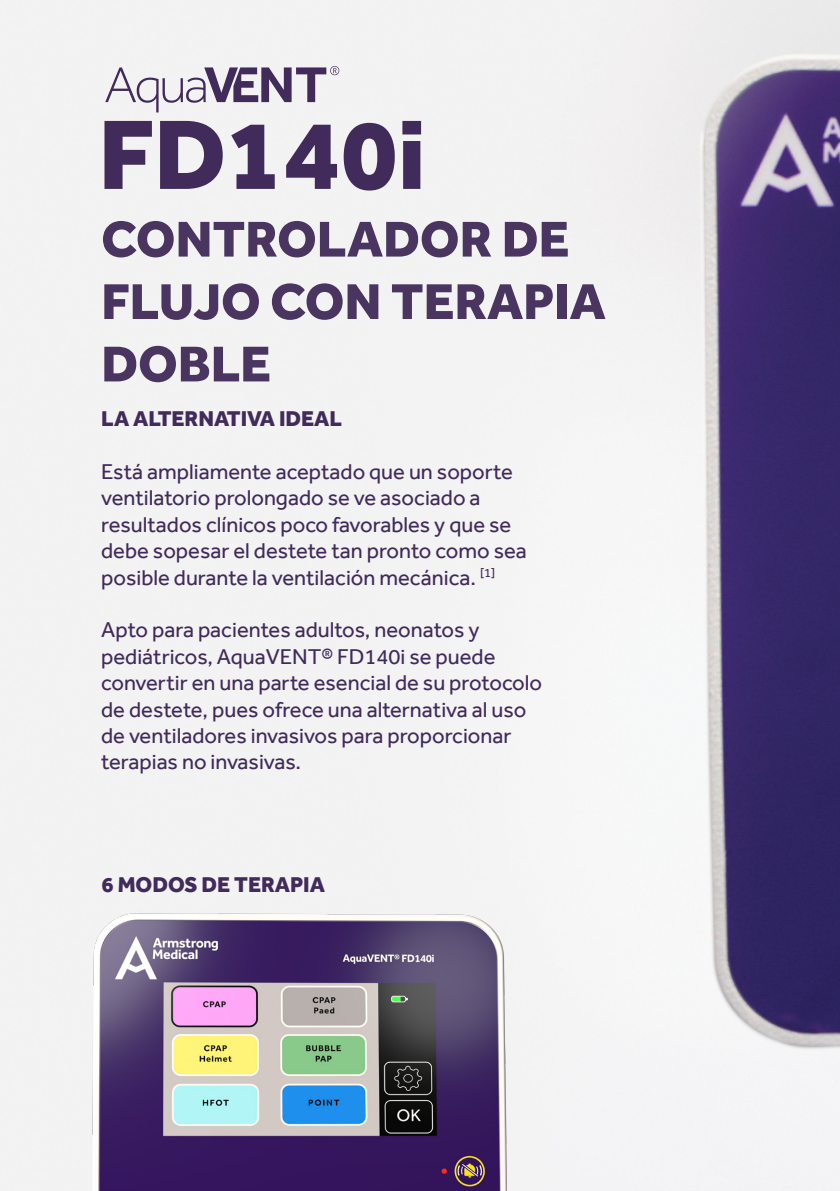
<style>
.page{position:relative;width:840px;height:1191px;background:#fff}
.page>*{position:absolute;margin:0;border:0;box-sizing:border-box;transform-origin:0 0}
.t1{font:800 101.8px "Effra";color:#412b5a}
.t2{font:800 52px/62.4px "Effra";color:#412b5a}
.t3{font:300 51.8px "Effra";color:#412b5a}
.t4{font:22px/26.4px "Effra";color:#412b5a}
.t5{font:800 22px "Effra";color:#412b5a}
</style>
<div class="page">
<img style="left:0;top:0;width:839px;height:1191px">
<img style="left:43px;top:881px;width:511px;height:310px">
<svg style="left:137px;top:66px;width:202px;height:46px"></svg>
<p class="t3" style="left:104px;top:54px;width:34px">A</p>
<p class="t1" style="left:98px;top:94px;width:328px">FD140i</p>
<h2 class="t2" style="left:101px;top:207px;width:505px">CONTROLADOR DE<br>FLUJO CON TERAPIA<br>DOBLE</h2>
<p class="t5" style="left:101px;top:406px;width:242px">LA ALTERNATIVA IDEAL</p>
<p class="t4" style="left:101px;top:458px;width:427px">Está ampliamente aceptado que un soporte ventilatorio prolongado se ve asociado a resultados clínicos poco favorables y que se debe sopesar el destete tan pronto como sea posible durante la ventilación mecánica. <sup>[1]</sup></p>
<p class="t4" style="left:101px;top:616px;width:442px">Apto para pacientes adultos, neonatos y pediátricos, AquaVENT® FD140i se puede convertir en una parte esencial de su protocolo de destete, pues ofrece una alternativa al uso de ventiladores invasivos para proporcionar terapias no invasivas.</p>
<p class="t5" style="left:101px;top:872px;width:225px">6 MODOS DE TERAPIA</p>
</div>
